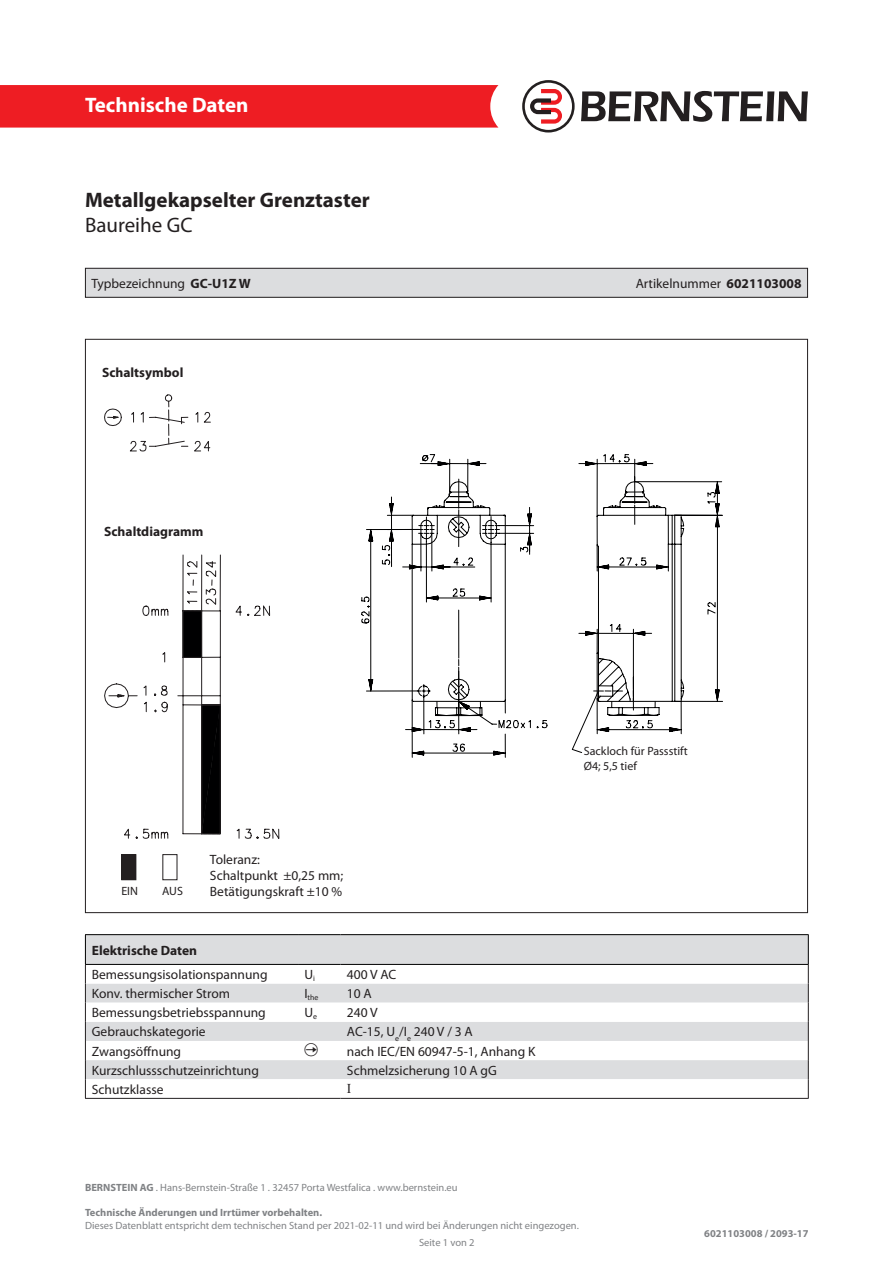
<style>
.page{position:relative;width:893px;height:1263px;background:#fff}
.page>*{position:absolute;margin:0;border:0;box-sizing:border-box;transform-origin:0 0}
.t1{font:700 21px "Myriad Pro";color:#231f20}
.t2{font:700 21px "Myriad Pro";color:#fff}
.t3{font:21px "Myriad Pro";color:#231f20}
.t4{font:13.5px "Myriad Pro";color:#231f20}
.t5{font:700 13.5px "Myriad Pro";color:#231f20}
.t6{font:13.5px "Times New Roman";color:#231f20}
.t7{font:12px "Myriad Pro";color:#231f20}
.t8{font:10.5px "Myriad Pro";color:#808285}
.t9{font:700 10.5px "Myriad Pro";color:#808285}
.t10{font:7.8px "Myriad Pro";color:#231f20}
.s1{font-weight:700}
</style>
<div class="page">
<div style="left:0;top:85px;width:498px;height:43px;background:#ee1d23"></div>
<svg style="left:581px;top:91px;width:227px;height:31px"></svg>
<svg style="left:522px;top:80px;width:53px;height:53px"></svg>
<div style="left:122px;top:855px;width:14px;height:25px;background:#231f20"></div>
<div style="left:121px;top:854px;width:15px;height:26px;border:1px solid #231f20"></div>
<div style="left:162px;top:854px;width:15px;height:26px;border:1px solid #231f20"></div>
<svg style="left:104px;top:394px;width:107px;height:57px"></svg>
<svg style="left:104px;top:554px;width:175px;height:285px"></svg>
<svg style="left:411px;top:481px;width:312px;height:277px"></svg>
<svg style="left:361px;top:454px;width:355px;height:298px"></svg>
<svg style="left:411px;top:481px;width:273px;height:221px"></svg>
<svg style="left:435px;top:701px;width:225px;height:15px"></svg>
<hr style="left:85px;top:1098px;width:213px;height:1px;background:#231f20">
<hr style="left:298px;top:1098px;width:43px;height:1px;background:#231f20">
<hr style="left:341px;top:1098px;width:468px;height:1px;background:#231f20">
<hr style="left:85px;top:934px;width:213px;height:1px;background:#000">
<hr style="left:298px;top:934px;width:43px;height:1px;background:#000">
<hr style="left:341px;top:934px;width:468px;height:1px;background:#000">
<div style="left:85px;top:268px;width:722px;height:29px;background:#dcdddf"></div>
<div style="left:85px;top:268px;width:723px;height:30px;border:1px solid #231f20"></div>
<svg style="left:85px;top:935px;width:724px;height:163px"></svg>
<h1 class="t2" style="left:85px;top:91px;width:165px">Technische Daten</h1>
<p class="t1" style="left:85px;top:186px;width:286px">Metallgekapselter Grenztaster</p>
<p class="t3" style="left:85px;top:212px;width:109px">Baureihe GC</p>
<p class="t4" style="left:91px;top:275px;width:161px">Typbezeichnung <span class="s1">GC-U1Z W</span></p>
<p class="t4" style="left:636px;top:275px;width:167px">Artikelnummer <span class="s1">6021103008</span></p>
<p class="t5" style="left:102px;top:364px;width:83px">Schaltsymbol</p>
<p class="t5" style="left:104px;top:522px;width:101px">Schaltdiagramm</p>
<p class="t4" style="left:210px;top:851px;width:52px">Toleranz:</p>
<p class="t4" style="left:210px;top:867px;width:135px">Schaltpunkt ±0,25 mm;</p>
<p class="t7" style="left:121px;top:884px;width:18px">EIN</p>
<p class="t7" style="left:162px;top:884px;width:22px">AUS</p>
<p class="t4" style="left:210px;top:883px;width:134px">Betätigungskraft ±10 %</p>
<p class="t5" style="left:92px;top:941px;width:107px">Elektrische Daten</p>
<p class="t4" style="left:92px;top:966px;width:177px">Bemessungsisolationspannung</p>
<p class="t4" style="left:304px;top:966px;width:12px">U<sub>i</sub></p>
<p class="t4" style="left:347px;top:966px;width:51px">400 V AC</p>
<p class="t4" style="left:92px;top:985px;width:140px">Konv. thermischer Strom</p>
<p class="t10" style="left:304px;top:992px;width:16px"><sup>I</sup>the</p>
<p class="t4" style="left:347px;top:985px;width:26px">10 A</p>
<p class="t4" style="left:92px;top:1004px;width:176px">Bemessungsbetriebsspannung</p>
<p class="t4" style="left:304px;top:1004px;width:14px">U<sub>e</sub></p>
<p class="t4" style="left:347px;top:1004px;width:32px">240 V</p>
<p class="t4" style="left:92px;top:1023px;width:115px">Gebrauchskategorie</p>
<p class="t4" style="left:347px;top:1023px;width:127px">AC-15, U<sub>e</sub>/I<sub>e</sub> 240 V / 3 A</p>
<p class="t4" style="left:92px;top:1043px;width:91px">Zwangsöffnung</p>
<p class="t4" style="left:347px;top:1043px;width:190px">nach IEC/EN 60947-5-1, Anhang K</p>
<p class="t4" style="left:92px;top:1062px;width:169px">Kurzschlussschutzeinrichtung</p>
<p class="t4" style="left:347px;top:1062px;width:151px">Schmelzsicherung 10 A gG</p>
<p class="t4" style="left:92px;top:1081px;width:73px">Schutzklasse</p>
<p class="t6" style="left:347px;top:1079px;width:6px">I</p>
<p class="t7" style="left:584px;top:744px;width:106px">Sackloch für Passstift</p>
<p class="t7" style="left:584px;top:758px;width:55px">Ø4; 5,5 tief</p>
<p class="t8" style="left:85px;top:1181px;width:374px"><span class="s1">BERNSTEIN AG</span> . Hans-Bernstein-Straße 1 . 32457 Porta Westfalica . www.bernstein.eu</p>
<p class="t9" style="left:85px;top:1206px;width:239px">Technische Änderungen und Irrtümer vorbehalten.</p>
<p class="t8" style="left:85px;top:1219px;width:495px">Dieses Datenblatt entspricht dem technischen Stand per 2021-02-11 und wird bei Änderungen nicht eingezogen.</p>
<p class="t8" style="left:419px;top:1236px;width:57px">Seite 1 von 2</p>
<p class="t9" style="left:704px;top:1227px;width:106px">6021103008 / 2093-17</p>
</div>
